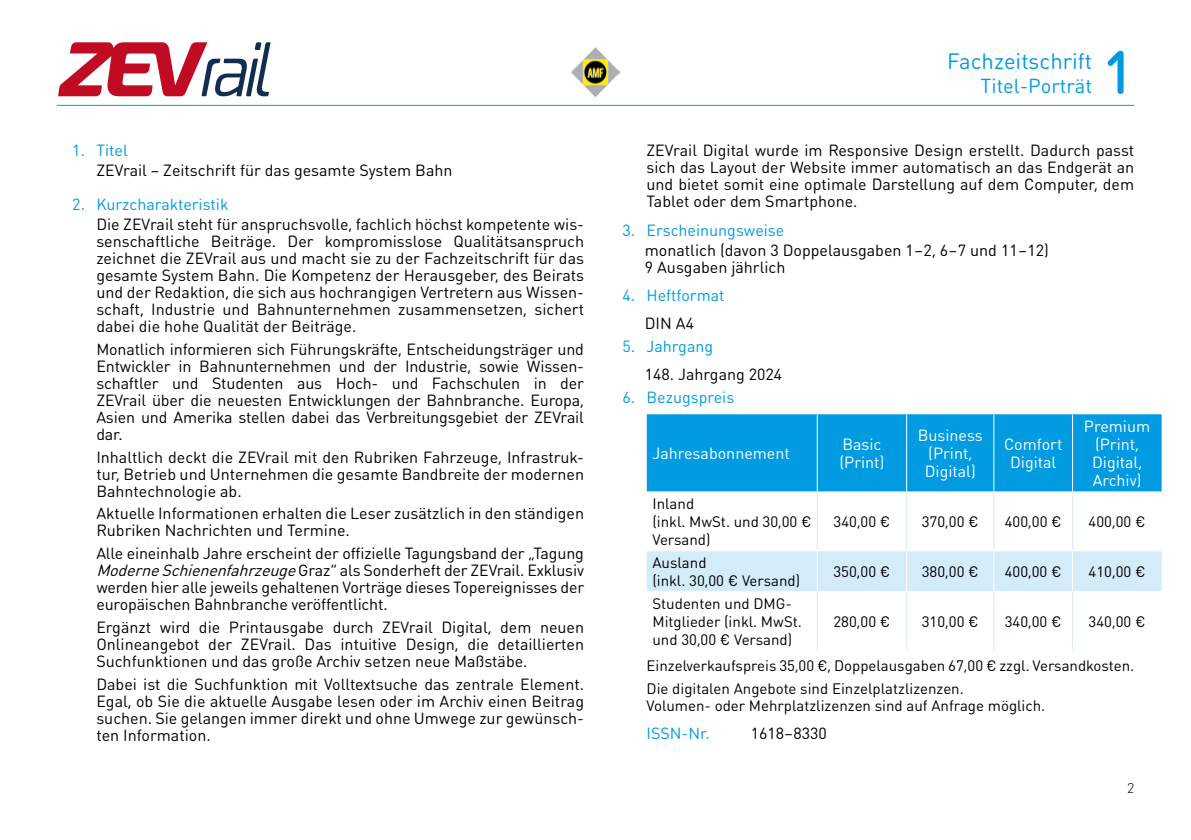
<style>
.page{position:relative;width:1191px;height:840px;background:#fff}
.page>*{position:absolute;margin:0;border:0;box-sizing:border-box;transform-origin:0 0}
.t1{font:500 60px "DIN Round OT";color:#009be1}
.t2{font:22px "DIN Round OT";color:#009be1}
.t3{font:20px "DIN Round OT";color:#009be1}
.t4{font:16px/17px "DIN Round OT";color:#000;text-align:justify}
.t5{font:16px/18px "DIN Round OT";color:#fff;text-align:center}
.t6{font:16px "DIN Round OT";color:#009be1}
.t7{font:15px/18px "DIN Round OT";color:#000}
.t8{font:300 14px "DIN Round OT";color:#000}
.s1{font-style:italic}
</style>
<div class="page">
<img style="left:571px;top:48px;width:48px;height:48px">
<hr style="left:57px;top:105px;width:1077px;height:1px;background:#009be1">
<div style="left:647px;top:414px;width:514px;height:77px;background:#009be1"></div>
<div style="left:647px;top:551px;width:514px;height:40px;background:#d4ebf9"></div>
<hr style="left:817px;top:414px;width:1px;height:77px;background:#fff">
<hr style="left:906px;top:414px;width:1px;height:77px;background:#fff">
<hr style="left:993px;top:414px;width:1px;height:77px;background:#fff">
<hr style="left:1072px;top:414px;width:1px;height:77px;background:#fff">
<hr style="left:817px;top:492px;width:1px;height:58px;background:#d4ebf9">
<hr style="left:906px;top:492px;width:1px;height:58px;background:#d4ebf9">
<hr style="left:993px;top:492px;width:1px;height:58px;background:#d4ebf9">
<hr style="left:1072px;top:492px;width:1px;height:58px;background:#d4ebf9">
<hr style="left:817px;top:591px;width:1px;height:59px;background:#d4ebf9">
<hr style="left:906px;top:591px;width:1px;height:59px;background:#d4ebf9">
<hr style="left:993px;top:591px;width:1px;height:59px;background:#d4ebf9">
<hr style="left:1072px;top:591px;width:1px;height:59px;background:#d4ebf9">
<hr style="left:817px;top:550px;width:1px;height:41px;background:#fff">
<hr style="left:906px;top:550px;width:1px;height:41px;background:#fff">
<hr style="left:993px;top:550px;width:1px;height:41px;background:#fff">
<hr style="left:1072px;top:550px;width:1px;height:41px;background:#fff">
<hr style="left:817px;top:591px;width:89px;height:1px;background:#fff">
<hr style="left:906px;top:591px;width:88px;height:1px;background:#fff">
<hr style="left:1072px;top:591px;width:89px;height:1px;background:#fff">
<svg style="left:58px;top:42px;width:212px;height:54px"></svg>
<p class="t6" style="left:72px;top:140px;width:57px">1. Titel</p>
<p class="t4" style="left:96px;top:162px;width:357px">ZEVrail – Zeitschrift für das gesamte System Bahn</p>
<p class="t6" style="left:72px;top:194px;width:157px">2. Kurzcharakteristik</p>
<p class="t4" style="left:96px;top:215px;width:489px">Die ZEVrail steht für anspruchsvolle, fachlich höchst kompetente wis&shy;senschaftliche Beiträge. Der kompromisslose Qualitätsanspruch zeichnet die ZEVrail aus und macht sie zu der Fachzeitschrift für das gesamte System Bahn. Die Kompetenz der Herausgeber, des Beirats und der Redaktion, die sich aus hochrangigen Vertretern aus Wissen&shy;schaft, Industrie und Bahnunternehmen zusammensetzen, sichert dabei die hohe Qualität der Beiträge.</p>
<p class="t4" style="left:96px;top:340px;width:489px">Monatlich informieren sich Führungskräfte, Entscheidungsträger und Entwickler in Bahnunternehmen und der Industrie, sowie Wissen&shy;schaftler und Studenten aus Hoch- und Fachschulen in der ZEVrail über die neuesten Entwicklungen der Bahnbranche. Europa, Asien und Amerika stellen dabei das Verbreitungsgebiet der ZEVrail dar.</p>
<p class="t4" style="left:96px;top:448px;width:489px">Inhaltlich deckt die ZEVrail mit den Rubriken Fahrzeuge, Infrastruk&shy;tur, Betrieb und Unternehmen die gesamte Bandbreite der modernen Bahntechnologie ab.</p>
<p class="t4" style="left:96px;top:504px;width:489px">Aktuelle Informationen erhalten die Leser zusätzlich in den ständigen<br>Rubriken Nachrichten und Termine.</p>
<p class="t4" style="left:96px;top:544px;width:489px">Alle eineinhalb Jahre erscheint der offizielle Tagungsband der „Tagung <span class="s1">ModerneSchienenfahrzeuge</span>Graz“ als Sonderheft der ZEVrail. Exklusiv werden hier alle jeweils gehaltenen Vorträge dieses Topereignisses der europäischen Bahnbranche veröffentlicht.</p>
<p class="t4" style="left:96px;top:618px;width:489px">Ergänzt wird die Printausgabe durch ZEVrail Digital, dem neuen Onlineangebot der ZEVrail. Das intuitive Design, die detaillierten Suchfunktionen und das große Archiv setzen neue Maßstäbe.</p>
<p class="t4" style="left:96px;top:674px;width:489px">Dabei ist die Suchfunktion mit Volltextsuche das zentrale Element.<br>Egal, ob Sie die aktuelle Ausgabe lesen oder im Archiv einen Beitrag suchen. Sie gelangen immer direkt und ohne Umwege zur gewünsch&shy;ten Information.</p>
<h2 class="t2" style="left:947px;top:47px;width:146px">Fachzeitschrift</h2>
<p class="t3" style="left:980px;top:73px;width:113px">Titel-Porträt</p>
<h1 class="t1" style="left:1102px;top:34px;width:33px">1</h1>
<p class="t4" style="left:646px;top:142px;width:489px">ZEVrail Digital wurde im Responsive Design erstellt. Dadurch passt sich das Layout der Website immer automatisch an das Endgerät an und bietet somit eine optimale Darstellung auf dem Computer, dem Tablet oder dem Smartphone.</p>
<p class="t6" style="left:622px;top:220px;width:163px">3. Erscheinungsweise</p>
<p class="t4" style="left:645px;top:241px;width:405px">monatlich (davon 3 Doppelausgaben 1–2, 6–7 und 11–12)<br>9 Ausgaben jährlich</p>
<p class="t6" style="left:622px;top:285px;width:104px">4. Heftformat</p>
<p class="t4" style="left:645px;top:314px;width:51px">DIN A4</p>
<p class="t6" style="left:622px;top:336px;width:92px">5. Jahrgang</p>
<p class="t4" style="left:645px;top:365px;width:139px">148. Jahrgang 2024</p>
<p class="t6" style="left:622px;top:387px;width:113px">6. Bezugspreis</p>
<p class="t5" style="left:652px;top:444px;width:139px">Jahresabonnement</p>
<p class="t5" style="left:839px;top:435px;width:46px;text-align:left">Basic (Print)</p>
<p class="t5" style="left:917px;top:426px;width:67px">Business (Print,<br>Digital)</p>
<p class="t5" style="left:1004px;top:435px;width:60px">Comfort<br>Digital</p>
<p class="t5" style="left:1084px;top:417px;width:68px">Premium (Print,<br>Digital,<br>Archiv)</p>
<p class="t7" style="left:652px;top:494px;width:161px">Inland<br>(inkl. MwSt. und 30,00 €<br>Versand)</p>
<p class="t7" style="left:833px;top:512px;width:58px">340,00 €</p>
<p class="t7" style="left:921px;top:512px;width:58px">370,00 €</p>
<p class="t7" style="left:1004px;top:512px;width:58px">400,00 €</p>
<p class="t7" style="left:1088px;top:512px;width:58px">400,00 €</p>
<p class="t7" style="left:652px;top:553px;width:149px">Ausland<br>(inkl. 30,00 € Versand)</p>
<p class="t7" style="left:833px;top:562px;width:58px">350,00 €</p>
<p class="t7" style="left:921px;top:562px;width:58px">380,00 €</p>
<p class="t7" style="left:1004px;top:562px;width:58px">400,00 €</p>
<p class="t7" style="left:1088px;top:562px;width:58px">410,00 €</p>
<p class="t7" style="left:652px;top:593px;width:151px">Studenten und DMG-<br>Mitglieder (inkl. MwSt. und 30,00 € Versand)</p>
<p class="t7" style="left:833px;top:611px;width:58px">280,00 €</p>
<p class="t7" style="left:921px;top:611px;width:58px">310,00 €</p>
<p class="t7" style="left:1004px;top:611px;width:58px">340,00 €</p>
<p class="t7" style="left:1088px;top:611px;width:58px">340,00 €</p>
<p class="t7" style="left:646px;top:653px;width:489px;line-height:22.6px">Einzelverkaufspreis 35,00 €, Doppelausgaben 67,00 € zzgl. Versandkosten.<br>Die digitalen Angebote sind Einzelplatzlizenzen.</p>
<p class="t7" style="left:646px;top:695px;width:400px">Volumen- oder Mehrplatzlizenzen sind auf Anfrage möglich.</p>
<p class="t6" style="left:646px;top:723px;width:65px">ISSN-Nr.</p>
<p class="t4" style="left:751px;top:724px;width:77px">1618–8330</p>
<p class="t8" style="left:1127px;top:779px;width:9px">2</p>
</div>
